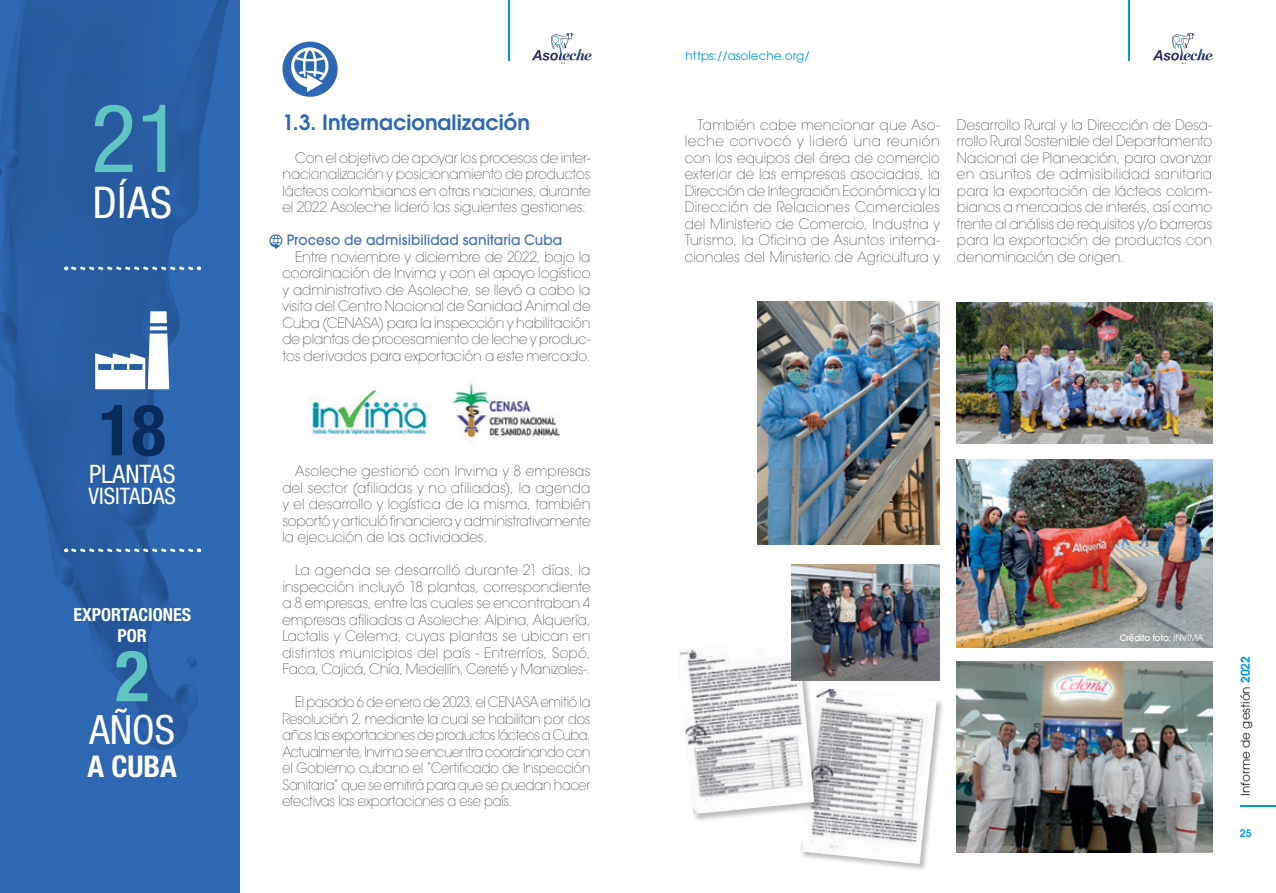
<style>
.page{position:relative;width:1276px;height:893px;background:#fff}
.page>*{position:absolute;margin:0;border:0;box-sizing:border-box;transform-origin:0 0}
.t1{font:condensed 95.1px "Helvetica Neue LT Std";color:#60c5c2}
.t2{font:700 condensed 71.1px "Helvetica Neue LT Std";color:#092b5c}
.t3{font:700 condensed 71.1px "Helvetica Neue LT Std";color:#60c5c2}
.t4{font:condensed 43.8px "Helvetica Neue LT Std";color:#fff}
.t5{font:condensed 40.5px "Helvetica Neue LT Std";color:#fff}
.t6{font:700 condensed 30px "Helvetica Neue LT Std";color:#fff}
.t7{font:condensed 25.5px "Helvetica Neue LT Std";color:#fff}
.t8{font:condensed 22.8px "Helvetica Neue LT Std";color:#fff}
.t9{font:600 21px "ITC Avant Garde Pro";color:#2e67b2}
.t10{font:700 condensed 18px/21px "Helvetica Neue LT Std";color:#fff;text-align:center}
.t11{font:200 14.25px/16.5px "ITC Avant Garde Pro";letter-spacing:-.005em;color:#312f30;text-align:justify;scale:.96 1}
.t12{font:200 14.25px/16.5px "ITC Avant Garde Pro";letter-spacing:-.005em;color:#312f30;text-align:justify;scale:.92 1}
.t13{font:500 14.25px "ITC Avant Garde Pro";letter-spacing:.005em;color:#4670b7;scale:.96 1}
.t14{font:12px "ITC Avant Garde Pro";color:#009cdc}
.t15{font:12px "ITC Avant Garde Pro";color:#231f20}
.t16{font:600 10.5px "ITC Avant Garde Pro";color:#009cdc}
.t17{font:500 9px "ITC Avant Garde Pro";color:#fff;scale:.94 1}
.s1{font-weight:400}
.s2{font-weight:600;color:#009cdc}
</style>
<div class="page">
<hr style="left:508px;top:0;width:1px;height:60px;background:#009cdc">
<svg style="left:531px;top:33px;width:61px;height:31px"></svg>
<div style="left:0;top:0;width:240px;height:893px;background:#2e67b2"></div>
<svg style="left:0;top:0;width:119px;height:680px"></svg>
<svg style="left:119px;top:0;width:110px;height:750px"></svg>
<svg style="left:116px;top:475px;width:43px;height:55px"></svg>
<svg style="left:0;top:312px;width:20px;height:63px"></svg>
<svg style="left:158px;top:602px;width:21px;height:22px"></svg>
<svg style="left:186px;top:656px;width:11px;height:12px"></svg>
<svg style="left:0;top:148px;width:21px;height:30px"></svg>
<hr style="left:1129px;top:0;width:1px;height:60px;background:#009cdc">
<hr style="left:1239px;top:805px;width:37px;height:1px;background:#009cdc">
<svg style="left:1152px;top:33px;width:61px;height:31px"></svg>
<div style="left:282px;top:42px;width:56px;height:55px;background:#2e67b2;border-radius:50%"></div>
<svg style="left:291px;top:47px;width:39px;height:45px"></svg>
<svg style="left:269px;top:234px;width:14px;height:15px"></svg>
<svg style="left:150px;top:326px;width:17px;height:4px"></svg>
<div style="left:150px;top:311px;width:17px;height:12px;background:#fff"></div>
<svg style="left:95px;top:334px;width:74px;height:55px;background:#acc0da"></svg>
<svg style="left:64px;top:267px;width:136px;height:3px"></svg>
<svg style="left:54px;top:549px;width:146px;height:39px"></svg>
<img style="left:309px;top:383px;width:251px;height:56px">
<img style="left:758px;top:302px;width:182px;height:243px">
<img style="left:957px;top:460px;width:255px;height:187px">
<img style="left:957px;top:302px;width:255px;height:141px">
<img style="left:957px;top:661px;width:255px;height:192px">
<div style="left:799px;top:686px;width:145px;height:186px;background:#231f20;opacity:.3"></div>
<img style="left:800px;top:688px;width:137px;height:176px">
<div style="left:676px;top:637px;width:146px;height:184px;background:#231f20;opacity:.3"></div>
<img style="left:677px;top:638px;width:137px;height:176px">
<img style="left:791px;top:564px;width:149px;height:116px">
<h1 class="t1" style="left:91px;top:83px;width:93px">21</h1>
<h3 class="t4" style="left:92px;top:177px;width:81px">DÍAS</h3>
<h2 class="t2" style="left:99px;top:387px;width:68px">18</h2>
<h3 class="t7" style="left:89px;top:459px;width:88px">PLANTAS</h3>
<h3 class="t8" style="left:89px;top:482px;width:89px">VISITADAS</h3>
<p class="t10" style="left:73px;top:603px;width:119px">EXPORTACIONES<br>POR</p>
<h2 class="t3" style="left:115px;top:633px;width:36px">2</h2>
<h3 class="t5" style="left:89px;top:707px;width:87px">AÑOS</h3>
<h3 class="t6" style="left:87px;top:748px;width:91px">A CUBA</h3>
<h3 class="t9" style="left:282px;top:108px;width:249px">1.3. Internacionalización</h3>
<p class="t11" style="left:282px;top:149px;width:322px;text-indent:13px">Con el objetivo de apoyar los procesos de inter&shy;nacionalización y posicionamiento de productos lácteos colombianos en otras naciones, durante el 2022 Asoleche lideró las siguientes gestiones:</p>
<p class="t13" style="left:287px;top:231px;width:289px">Proceso de admisibilidad sanitaria Cuba</p>
<p class="t11" style="left:282px;top:248px;width:322px;text-indent:13px">Entre noviembre y diciembre de 2022, bajo la coordinación de Invima y con el apoyo logístico y administrativo de Asoleche, se llevó a cabo la visita del Centro Nacional de Sanidad Animal de Cuba (CENASA) para la inspección y habilitación de plantas de procesamiento de leche y produc&shy;tos derivados para exportación a este mercado.</p>
<p class="t11" style="left:282px;top:463px;width:322px;text-indent:13px">Asoleche gestionó con Invima y 8 empresas del sector (afiliadas y no afiliadas), la agenda y el desarrollo y logística de la misma, también soportó y articuló financiera y administrativamente la ejecución de las actividades.</p>
<p class="t11" style="left:282px;top:562px;width:322px;text-indent:13px">La agenda se desarrolló durante 21 días, la inspección incluyó 18 plantas, correspondiente a 8 empresas, entre las cuales se encontraban 4 empresas afiliadas a Asoleche: Alpina, Alquería, Lactalis y Celema, cuyas plantas se ubican en distintos municipios del país - Entrerríos, Sopó, Faca, Cajicá, Chía, Medellín, Cereté y Manizales-.</p>
<p class="t12" style="left:282px;top:694px;width:336px;text-indent:13px">El pasado 6 de enero de 2023, el CENASA emitió la Resolución 2, mediante la cual se habilitan por dos años las exportaciones de productos lácteos a Cuba.<br>Actualmente, Invima se encuentra coordinando con el Gobierno cubano el “Certificado de Inspección Sanitaria” que se emitirá para que se puedan hacer efectivas las exportaciones a ese país.</p>
<p class="t14" style="left:685px;top:49px;width:125px">https://asoleche.org/</p>
<p class="t11" style="left:685px;top:116px;width:267px;text-indent:13px">También cabe mencionar que Aso&shy;leche convocó y lideró una reunión con los equipos del área de comercio exterior de las empresas asociadas, la Dirección de Integración Económica y la Dirección de Relaciones Comerciales del Ministerio de Comercio, Industria y Turismo, la Oficina de Asuntos interna&shy;cionales del Ministerio de Agricultura y</p>
<p class="t11" style="left:957px;top:116px;width:267px">Desarrollo Rural y la Dirección de Desa&shy;rrollo Rural Sostenible del Departamento Nacional de Planeación, para avanzar en asuntos de admisibilidad sanitaria para la exportación de lácteos colom&shy;bianos a mercados de interés, así como frente al análisis de requisitos y/o barreras para la exportación de productos con denominación de origen.</p>
<p class="t17" style="left:1119px;top:632px;width:91px">Crédito foto: <span class="s1">INVIMA</span></p>
<p class="t15" style="left:1238px;top:796px;width:141px;rotate:-90deg">Informe de gestión <span class="s2">2022</span></p>
<p class="t16" style="left:1240px;top:827px;width:13px">25</p>
</div>
